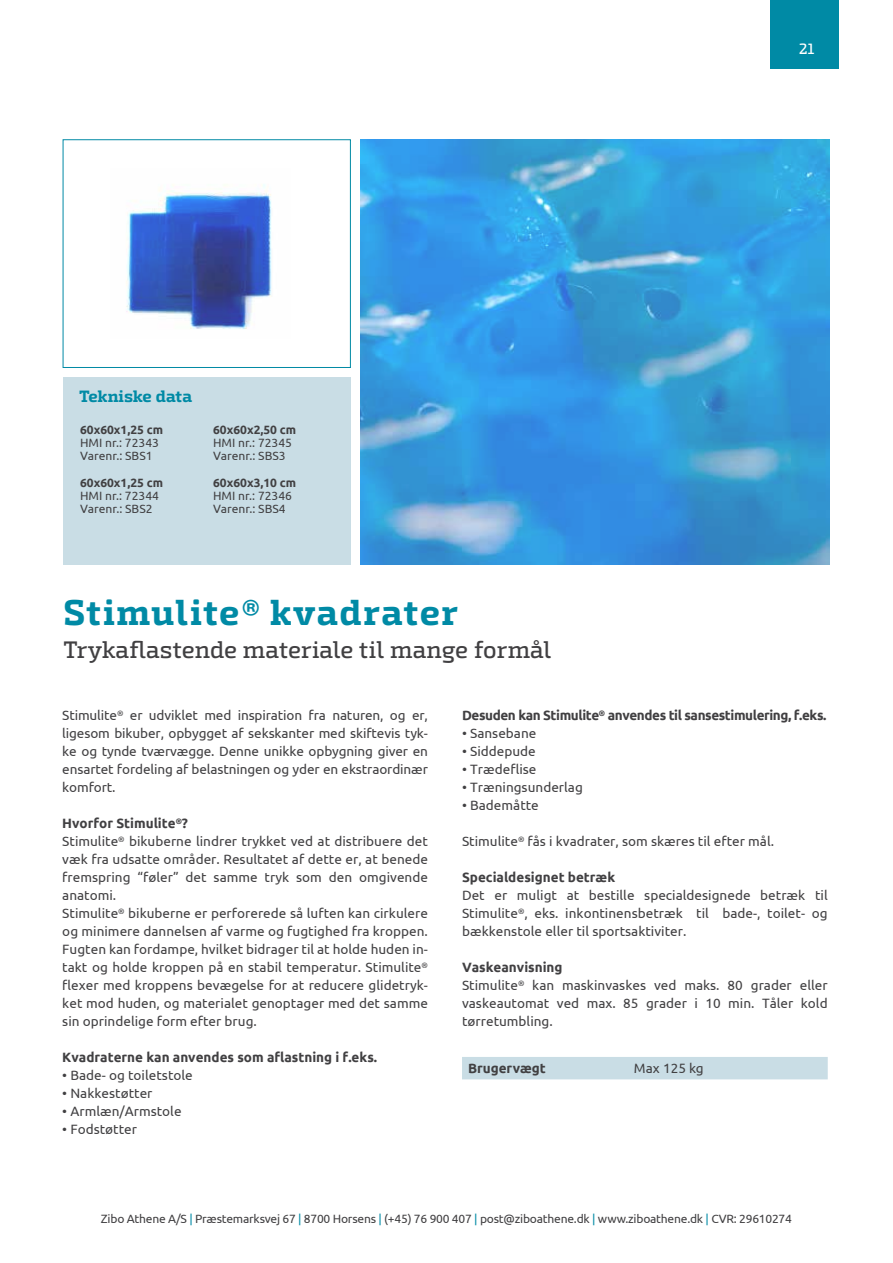
<style>
.page{position:relative;width:893px;height:1263px;background:#fff}
.page>*{position:absolute;margin:0;border:0;box-sizing:border-box;transform-origin:0 0}
.t1{font:700 36px "Exo Slab Pro";letter-spacing:.035em;color:#008aa5}
.t2{font:500 24px "Exo Slab Pro";letter-spacing:-.01em;color:#414042}
.t3{font:700 16.5px "Exo Slab Pro";letter-spacing:-.015em;color:#008aa5}
.t4{font:500 15px "Exo Slab Pro";color:#fff}
.t5{font:13.5px/18px "Ubuntu";color:#414042;text-align:justify}
.t6{font:700 13.5px "Ubuntu";color:#414042}
.t7{font:700 13.5px "Ubuntu";letter-spacing:-.03em;color:#414042}
.t8{font:12px "Ubuntu";letter-spacing:-.02em;color:#414042}
.t9{font:12px/13.2px "Ubuntu";color:#414042}
.t10{font:700 12px "Ubuntu";color:#414042}
.s1{font-weight:700}
.s2{color:#008aa5}
</style>
<div class="page">
<div style="left:771px;top:0;width:68px;height:69px;background:#008aa5"></div>
<div style="left:462px;top:1057px;width:366px;height:22px;background:#c9dde5"></div>
<div style="left:63px;top:377px;width:287px;height:188px;background:#c9dde5"></div>
<div style="left:63px;top:140px;width:288px;height:228px;border:1px solid #008aa5"></div>
<svg style="left:126px;top:184px;width:146px;height:145px"></svg>
<svg style="left:360px;top:139px;width:470px;height:426px;background:#3a9cdd"></svg>
<p class="t3" style="left:79px;top:385px;width:115px">Tekniske data</p>
<p class="t10" style="left:80px;top:422px;width:85px">60x60x1,25 cm</p>
<p class="t9" style="left:80px;top:436px;width:80px">HMI nr.: 72343<br>Varenr.: SBS1</p>
<p class="t10" style="left:80px;top:474px;width:85px">60x60x1,25 cm</p>
<p class="t9" style="left:80px;top:488px;width:80px">HMI nr.: 72344<br>Varenr.: SBS2</p>
<p class="t10" style="left:213px;top:422px;width:85px">60x60x2,50 cm</p>
<p class="t9" style="left:213px;top:436px;width:80px">HMI nr.: 72345<br>Varenr.: SBS3</p>
<p class="t10" style="left:213px;top:474px;width:85px">60x60x3,10 cm</p>
<p class="t9" style="left:213px;top:488px;width:80px">HMI nr.: 72346<br>Varenr.: SBS4</p>
<h1 class="t1" style="left:63px;top:590px;width:397px">Stimulite® kvadrater</h1>
<h2 class="t2" style="left:63px;top:635px;width:490px">Trykaflastende materiale til mange formål</h2>
<p class="t4" style="left:799px;top:40px;width:17px">21</p>
<p class="t5" style="left:62px;top:706px;width:367px">Stimulite<sup>®</sup> er udviklet med inspiration fra naturen, og er, ligesom bikuber, opbygget af sekskanter med skiftevis tyk&shy;ke og tynde tværvægge. Denne unikke opbygning giver en ensartet fordeling af belastningen og yder en ekstraordinær komfort.</p>
<p class="t5" style="left:62px;top:814px;width:367px;text-align:left"><span class="s1">Hvorfor Stimulite</span><sup>®</sup><span class="s1">?<br></span>Stimulite<sup>®</sup> bikuberne lindrer trykket ved at distribuere det væk fra udsatte områder. Resultatet af dette er, at benede fremspring “føler” det samme tryk som den omgivende anatomi.<br>Stimulite<sup>®</sup> bikuberne er perforerede så luften kan cirkulere og minimere dannelsen af varme og fugtighed fra kroppen.<br>Fugten kan fordampe, hvilket bidrager til at holde huden in&shy;takt og holde kroppen på en stabil temperatur. Stimulite<sup>® </sup>flexer med kroppens bevægelse for at reducere glidetryk&shy;ket mod huden, og materialet genoptager med det samme sin oprindelige form efter brug.</p>
<p class="t6" style="left:62px;top:1048px;width:316px">Kvadraterne kan anvendes som aflastning i f.eks.</p>
<p class="t5" style="left:62px;top:1066px;width:132px">• Bade- og toiletstole</p>
<p class="t5" style="left:62px;top:1084px;width:92px">• Nakkestøtter</p>
<p class="t5" style="left:62px;top:1102px;width:121px">• Armlæn/Armstole</p>
<p class="t5" style="left:62px;top:1120px;width:76px">• Fodstøtter</p>
<p class="t7" style="left:462px;top:706px;width:366px">Desuden kan Stimulite<sup>®</sup> anvendes til sansestimulering, f.eks.</p>
<p class="t5" style="left:462px;top:724px;width:76px">• Sansebane</p>
<p class="t5" style="left:462px;top:742px;width:75px">• Siddepude</p>
<p class="t5" style="left:462px;top:760px;width:76px">• Trædeflise</p>
<p class="t5" style="left:462px;top:778px;width:122px">• Træningsunderlag</p>
<p class="t5" style="left:462px;top:796px;width:78px">• Bademåtte</p>
<p class="t5" style="left:462px;top:832px;width:314px">Stimulite<sup>®</sup> fås i kvadrater, som skæres til efter mål.</p>
<p class="t6" style="left:462px;top:868px;width:155px">Specialdesignet betræk</p>
<p class="t5" style="left:462px;top:886px;width:367px">Det er muligt at bestille specialdesignede betræk til Stimulite<sup>®</sup>, eks. inkontinensbetræk til bade-, toilet- og bækkenstole eller til sportsaktiviter.</p>
<p class="t5" style="left:462px;top:958px;width:367px;text-align:left"><span class="s1">Vaskeanvisning<br></span>Stimulite<sup>®</sup> kan maskinvaskes ved maks. 80 grader eller vaskeautomat ved max. 85 grader i 10 min. Tåler kold tørretumbling.</p>
<p class="t6" style="left:468px;top:1060px;width:79px">Brugervægt</p>
<p class="t5" style="left:634px;top:1059px;width:71px">Max 125 kg</p>
<p class="t8" style="left:101px;top:1211px;width:693px">Zibo Athene A/S <span class="s2">|</span> Præstemarksvej 67 <span class="s2">|</span> 8700 Horsens <span class="s2">|</span> (+45) 76 900 407 <span class="s2">|</span> post@ziboathene.dk <span class="s2">|</span> www.ziboathene.dk <span class="s2">|</span> CVR: 29610274</p>
</div>
